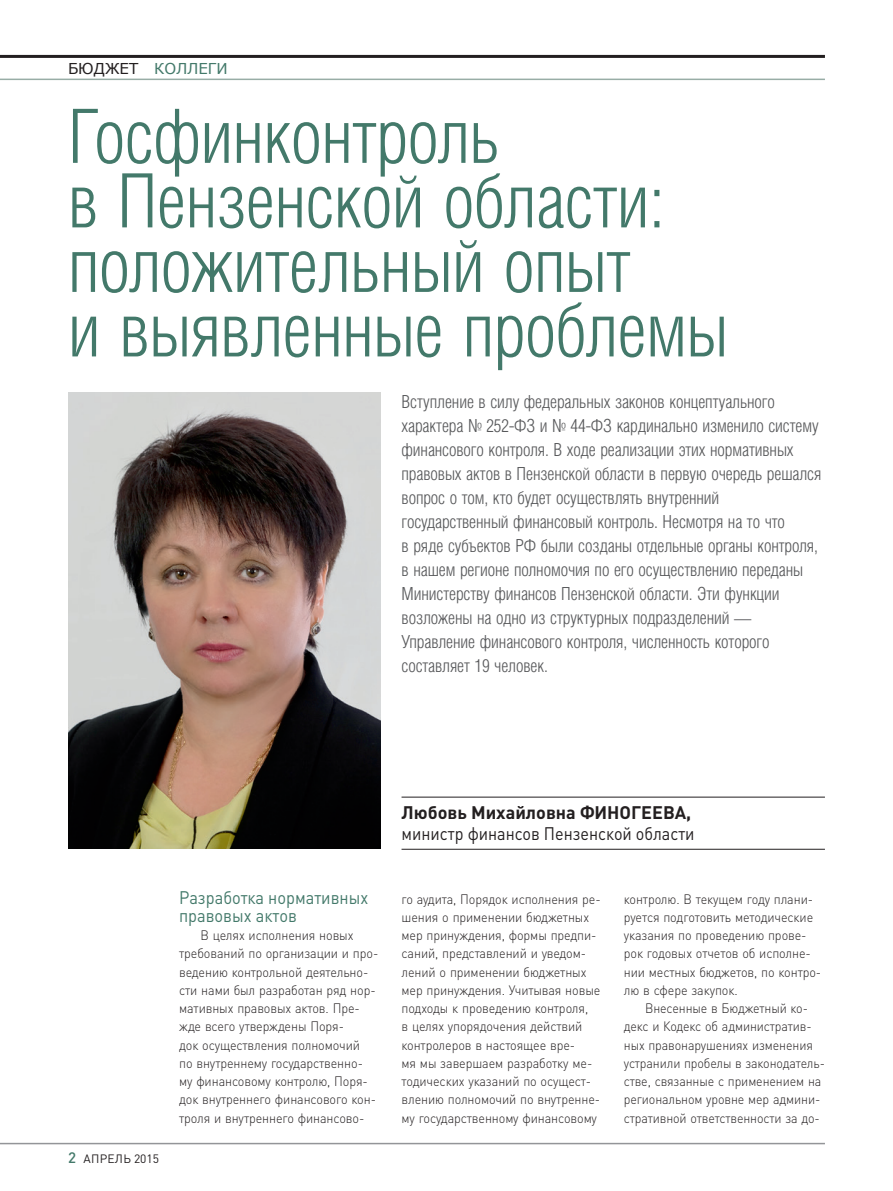
<style>
.page{position:relative;width:893px;height:1191px;background:#fff}
.page>*{position:absolute;margin:0;border:0;box-sizing:border-box;transform-origin:0 0}
.t1{font:75px/64.5px "Helios Cond Light C";letter-spacing:-.005em;color:#43796a}
.t2{font:18px/24px "Helios Cond Light C";letter-spacing:-.005em;color:#57585a}
.t3{font:18px/18.3px "DIN Pro";color:#43796a;scale:.91 1}
.t4{font:18px "DIN Pro";color:#231f20;scale:.9 1}
.t5{font:700 18px "DIN Pro";color:#231f20}
.t6{font:15px "MS Reference Sans Serif";color:#43796a}
.t7{font:300 13.5px/18.3px "DIN Pro";letter-spacing:-.01em;color:#231f20;scale:.93 1}
.t8{font:300 13.5px/18.3px "DIN Pro";letter-spacing:-.01em;color:#231f20;scale:.92 1}
.t9{font:12px "DIN Pro";letter-spacing:.015em;color:#231f20}
.s1{color:#231f20}
.s2{font-weight:500;font-size:15px;color:#43796a}
</style>
<div class="page">
<hr style="left:0;top:55px;width:825px;height:3px;background:#231f20">
<hr style="left:0;top:79px;width:825px;height:1px;background:#98ada6">
<hr style="left:0;top:1142px;width:825px;height:2px;background:#939598">
<img style="left:68px;top:393px;width:312px;height:456px">
<hr style="left:402px;top:796px;width:423px;height:1px;background:#231f20">
<hr style="left:402px;top:849px;width:423px;height:1px;background:#231f20">
<p class="t6" style="left:68px;top:59px;width:161px"><span class="s1">БЮДЖЕТ</span> КОЛЛЕГИ</p>
<h1 class="t1" style="left:68px;top:104px;width:662px">Госфинконтроль<br>в Пензенской области: положительный опыт<br>и выявленные проблемы</h1>
<p class="t2" style="left:402px;top:389px;width:421px">Вступление в силу федеральных законов концептуального характера № 252‑ФЗ и № 44‑ФЗ кардинально изменило систему финансового контроля. В ходе реализации этих нормативных правовых актов в Пензенской области в первую очередь решался вопрос о том, кто будет осуществлять внутренний государственный финансовый контроль. Несмотря на то что<br>в ряде субъектов РФ были созданы отдельные органы контроля, в нашем регионе полномочия по его осуществлению переданы Министерству финансов Пензенской области. Эти функции возложены на одно из структурных подразделений — Управление финансового контроля, численность которого составляет 19 человек.</p>
<p class="t9" style="left:68px;top:1149px;width:93px"><span class="s2">2</span> АПРЕЛЬ 2015</p>
<h2 class="t3" style="left:179px;top:886px;width:209px">Разработка нормативных правовых актов</h2>
<p class="t7" style="left:179px;top:925px;width:216px;text-indent:21px">В целях исполнения новых требований по организации и про&shy;ведению контрольной деятельно&shy;сти нами был разработан ряд нор&shy;мативных правовых актов. Пре&shy;жде всего утверждены Поря-<br>док осуществления полномочий<br>по внутреннему государственно&shy;му финансовому контролю, Поря&shy;док внутреннего финансового кон&shy;троля и внутреннего финансово-</p>
<h2 class="t5" style="left:402px;top:797px;width:291px">Любовь Михайловна ФИНОГЕЕВА,</h2>
<h2 class="t4" style="left:402px;top:819px;width:327px">министр финансов Пензенской области</h2>
<p class="t7" style="left:402px;top:888px;width:216px">го аудита, Порядок исполнения ре&shy;шения о применении бюджетных мер принуждения, формы предпи&shy;саний, представлений и уведом&shy;лений о применении бюджетных мер принуждения. Учитывая новые подходы к проведению контроля,<br>в целях упорядочения действий контролеров в настоящее вре-<br>мя мы завершаем разработку ме&shy;тодических указаний по осущест&shy;влению полномочий по внутренне&shy;му государственному финансовому</p>
<p class="t7" style="left:624px;top:888px;width:214px">контролю. В текущем году плани&shy;руется подготовить методические указания по проведению прове&shy;рок годовых отчетов об исполне&shy;нии местных бюджетов, по контро&shy;лю в сфере закупок.</p>
<p class="t8" style="left:624px;top:998px;width:220px;text-indent:21px">Внесенные в Бюджетный ко&shy;декс и Кодекс об административ&shy;ных правонарушениях изменения устранили пробелы в законодатель&shy;стве, связанные с применением на региональном уровне мер админи&shy;стративной ответственности за до-</p>
</div>
